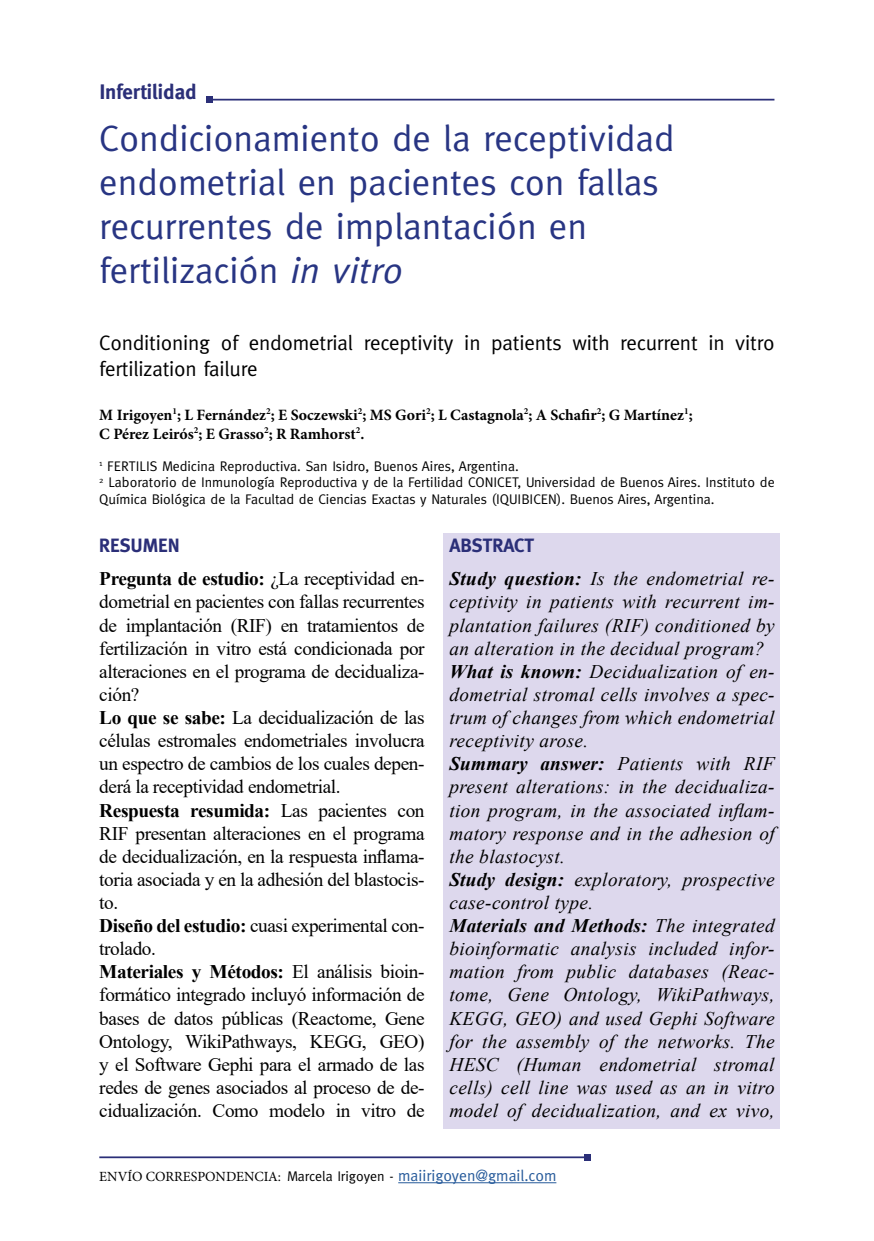
<style>
.page{position:relative;width:874px;height:1241px;background:#fff}
.page>*{position:absolute;margin:0;border:0;box-sizing:border-box;transform-origin:0 0}
.t1{font:36.75px/44.1px "Meta";color:#283583}
.t2{font:21px/25.2px "Meta";letter-spacing:-.01em;color:#000}
.t3{font:700 21px "Meta";color:#2b2f78}
.t4{font:19.25px/23.1px "Times New Roman";letter-spacing:-.02em;color:#000}
.t5{font:italic 19.25px/23.1px "Times New Roman";letter-spacing:.02em;color:#000}
.t6{font:700 19.25px "Meta";color:#2b2f78}
.t7{font:700 15.75px/18.9px "Minion Pro";color:#000}
.t8{font:14px/16.8px "Meta";color:#000}
.t9{font:14px "Minion Pro";color:#000}
.s1{font-style:italic}
.s2{font-weight:700}
.s3{font-family:"Meta"}
.s4{font-family:"Meta";font-size:15.75px;color:#275b9b}
</style>
<div class="page">
<hr style="left:212px;top:99px;width:562px;height:1px;background:#2b2f78">
<div style="left:206px;top:96px;width:6px;height:7px;background:#2b2f78"></div>
<div style="left:442px;top:533px;width:337px;height:595px;background:#ddd8ed"></div>
<hr style="left:99px;top:1156px;width:487px;height:1px;background:#2b2f78">
<div style="left:583px;top:1153px;width:7px;height:7px;background:#2b2f78"></div>
<hr style="left:398px;top:1182px;width:158px;height:1px;background:#275b9b">
<p class="t3" style="left:99px;top:80px;width:99px">Infertilidad</p>
<h1 class="t1" style="left:99px;top:116px;width:576px">Condicionamiento de la receptividad endometrial en pacientes con fallas recurrentes de implantación en fertilización <span class="s1">in vitro</span></h1>
<p class="t2" style="left:99px;top:330px;width:676px">Conditioning of endometrial receptivity in patients with recurrent in vitro fertilization failure</p>
<p class="t7" style="left:99px;top:405px;width:594px">M Irigoyen<sup>1</sup>; L Fernández<sup>2</sup>; E Soczewski<sup>2</sup>; MS Gori<sup>2</sup>; L Castagnola<sup>2</sup>; A Schafir<sup>2</sup>; G Martínez<sup>1</sup>;<br>C Pérez Leirós<sup>2</sup>; E Grasso<sup>2</sup>; R Ramhorst<sup>2</sup>.</p>
<p class="t8" style="left:99px;top:457px;width:676px"><sup>1</sup> FERTILIS Medicina Reproductiva. San Isidro, Buenos Aires, Argentina.<br><sup>2</sup> Laboratorio de Inmunología Reproductiva y de la Fertilidad CONICET, Universidad de Buenos Aires. Instituto de<br>Química Biológica de la Facultad de Ciencias Exactas y Naturales (IQUIBICEN). Buenos Aires, Argentina.</p>
<p class="t6" style="left:99px;top:534px;width:82px">RESUMEN</p>
<p class="t4" style="left:99px;top:566px;width:327px"><span class="s2">Pregunta de estudio:</span> ¿La receptividad en&shy;dometrial en pacientes con fallas recurrentes de implantación (RIF) en tratamientos de fertilización in vitro está condicionada por alteraciones en el programa de decidualiza&shy;ción?<br><span class="s2">Lo que se sabe:</span> La decidualización de las células estromales endometriales involucra un espectro de cambios de los cuales depen&shy;derá la receptividad endometrial.<br><span class="s2">Respuesta resumida:</span> Las pacientes con RIF presentan alteraciones en el programa de decidualización, en la respuesta inflama&shy;toria asociada y en la adhesión del blastocis&shy;to.<br><span class="s2">Diseño del estudio:</span> cuasi experimental con&shy;trolado.<br><span class="s2">Materiales y Métodos:</span> El análisis bioin&shy;formático integrado incluyó información de bases de datos públicas (Reactome, Gene Ontology, WikiPathways, KEGG, GEO) y el Software Gephi para el armado de las redes de genes asociados al proceso de de&shy;cidualización. Como modelo in vitro de</p>
<p class="t6" style="left:449px;top:534px;width:86px">ABSTRACT</p>
<p class="t5" style="left:449px;top:567px;width:326px"><span class="s2">Study question:</span> Is the endometrial re&shy;ceptivity in patients with recurrent im&shy;plantation failures (RIF) conditioned by an alteration in the decidual program?<br><span class="s2">What is known:</span> Decidualization of en&shy;dometrial stromal cells involves a spec&shy;trum of changes from which endometrial receptivity arose.<br><span class="s2">Summary answer:</span> Patients with RIF present alterations: in the decidualiza&shy;tion program, in the associated inflam&shy;matory response and in the adhesion of the blastocyst.<br><span class="s2">Study design:</span> exploratory, prospective case-control type.<br><span class="s2">Materials and Methods:</span> The integrated bioinformatic analysis included infor&shy;mation from public databases (Reac&shy;tome, Gene Ontology, WikiPathways, KEGG, GEO) and used Gephi Software for the assembly of the networks. The HESC (Human endometrial stromal cells) cell line was used as an in vitro model of decidualization, and ex vivo,</p>
<p class="t9" style="left:99px;top:1166px;width:458px">ENVÍO CORRESPONDENCIA: <span class="s3">Marcela Irigoyen -</span> <span class="s4">maiirigoyen@gmail.com</span></p>
</div>
